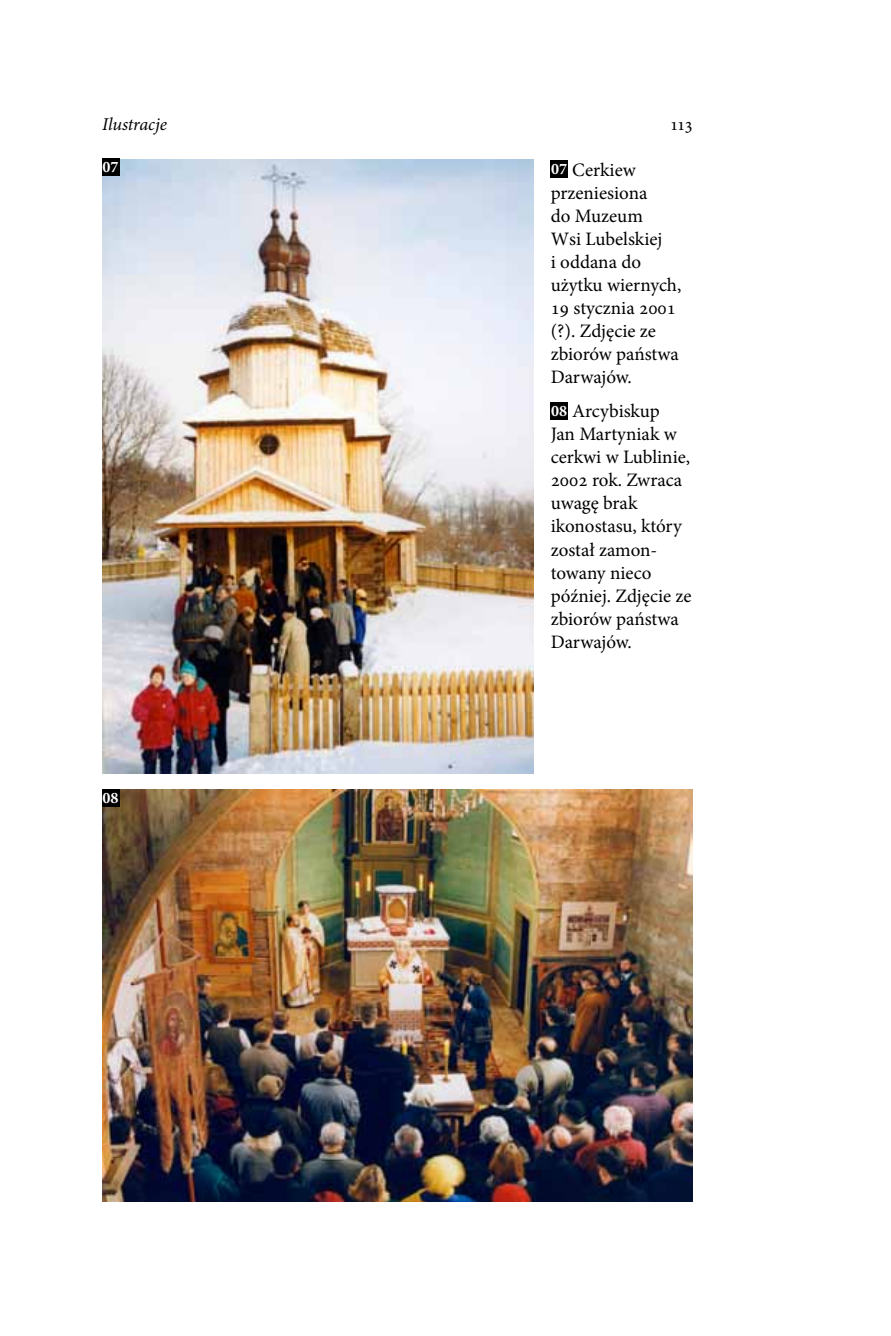
<style>
.page{position:relative;width:891px;height:1336px;background:#fff}
.page>*{position:absolute;margin:0;border:0;box-sizing:border-box;transform-origin:0 0}
.t1{font:19px/23px "Minion Pro";color:#000}
.t2{font:italic 18px "Minion Pro";letter-spacing:-.005em;color:#000}
.t3{font:18px "Minion Pro";color:#000}
.t4{font:700 16px "Minion Pro";color:#fff}
.s1{font-weight:700;font-size:16px;color:#fff}
</style>
<div class="page">
<img style="left:102px;top:789px;width:590px;height:412px">
<img style="left:102px;top:159px;width:431px;height:614px">
<div style="left:550px;top:161px;width:17px;height:17px;background:#000"></div>
<div style="left:550px;top:402px;width:17px;height:17px;background:#000"></div>
<div style="left:102px;top:159px;width:17px;height:17px;background:#000"></div>
<div style="left:102px;top:789px;width:17px;height:17px;background:#000"></div>
<p class="t2" style="left:102px;top:112px;width:66px">Ilustracje</p>
<p class="t3" style="left:670px;top:113px;width:23px">113</p>
<p class="t1" style="left:550px;top:158px;width:132px"><span class="s1">07</span> Cerkiew przeniesiona<br>do Muzeum<br>Wsi Lubelskiej<br>i oddana do użytku wiernych,<br>19 stycznia 2001 (?). Zdjęcie ze zbiorów państwa<br>Darwajów.</p>
<p class="t1" style="left:550px;top:400px;width:142px"><span class="s1">08</span> Arcybiskup<br>Jan Martyniak w cerkwi w Lublinie,<br>2002 rok. Zwraca uwagę brak ikonostasu, który został zamon‑ towany nieco później. Zdjęcie ze zbiorów państwa<br>Darwajów.</p>
<p class="t4" style="left:103px;top:156px;width:17px">07</p>
<p class="t4" style="left:103px;top:786px;width:17px">08</p>
</div>
